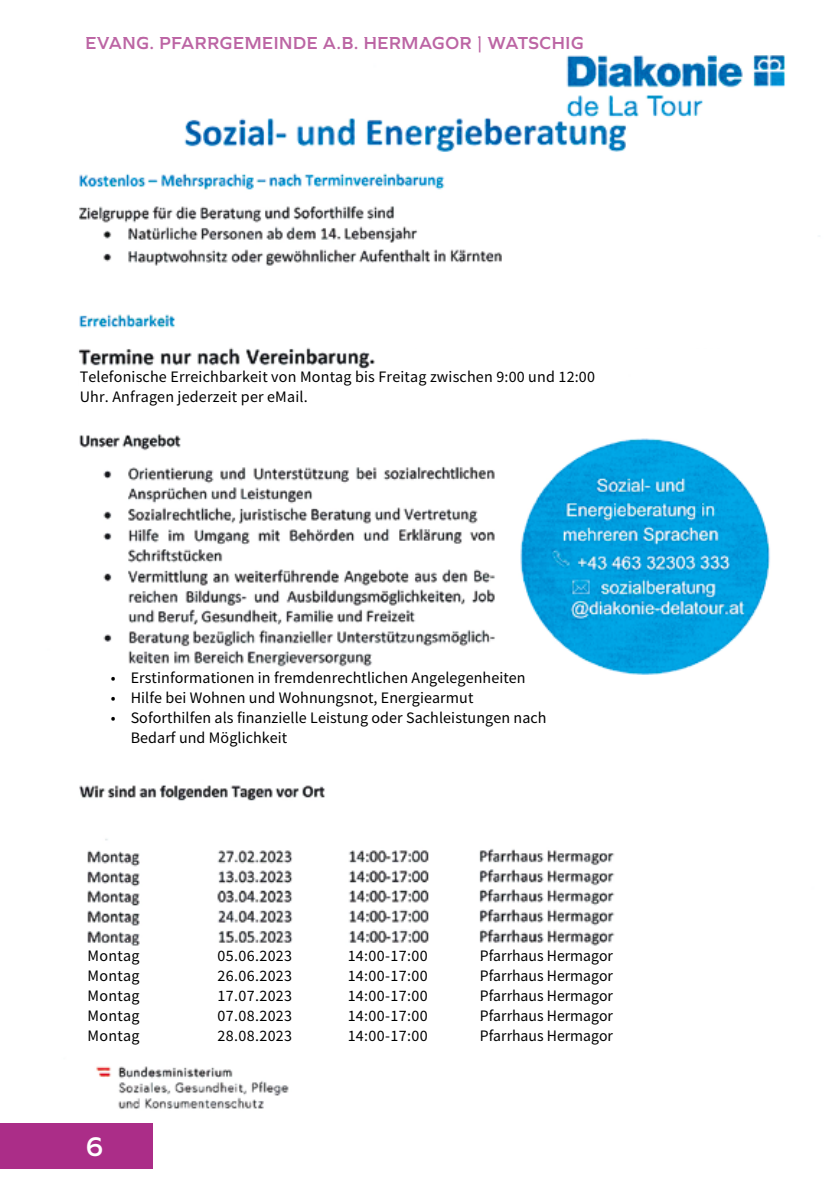
<style>
.page{position:relative;width:840px;height:1191px;background:#fff}
.page>*{position:absolute;margin:0;border:0;box-sizing:border-box;transform-origin:0 0}
.t1{font:600 28px "Graphie";color:#fff}
.t2{font:600 18px "Graphie";letter-spacing:.03em;color:#bc65a4}
.t3{font:16px/19.2px "Source Sans Variable";letter-spacing:.005em;color:#000}
</style>
<div class="page">
<img style="left:78px;top:55px;width:742px;height:1054px">
<div style="left:80px;top:370px;width:521px;height:46px;background:#fff"></div>
<div style="left:380px;top:349px;width:359px;height:18px;background:#fff"></div>
<div style="left:0;top:1123px;width:153px;height:45px;background:#ab2d88"></div>
<p class="t2" style="left:86px;top:33px;width:499px">EVANG. PFARRGEMEINDE A.B. HERMAGOR | WATSCHIG</p>
<p class="t3" style="left:80px;top:367px;width:516px">Telefonische Erreichbarkeit von Montag bis Freitag zwischen 9:00 und 12:00<br>Uhr. Anfragen jederzeit per eMail.</p>
<p class="t3" style="left:111px;top:668px;width:416px">• Erstinformationen in fremdenrechtlichen Angelegenheiten</p>
<p class="t3" style="left:111px;top:688px;width:364px">• Hilfe bei Wohnen und Wohnungsnot, Energiearmut</p>
<p class="t3" style="left:131px;top:707px;width:417px;line-height:20px;text-indent:-20px">• Soforthilfen als finanzielle Leistung oder Sachleistungen nach<br>Bedarf und Möglichkeit</p>
<p class="t3" style="left:87px;top:945px;width:54px">Montag</p>
<p class="t3" style="left:217px;top:945px;width:76px">05.06.2023</p>
<p class="t3" style="left:347px;top:945px;width:81px">14:00-17:00</p>
<p class="t3" style="left:479px;top:945px;width:135px">Pfarrhaus Hermagor</p>
<p class="t3" style="left:87px;top:965px;width:54px">Montag</p>
<p class="t3" style="left:217px;top:965px;width:76px">26.06.2023</p>
<p class="t3" style="left:347px;top:965px;width:81px">14:00-17:00</p>
<p class="t3" style="left:479px;top:965px;width:135px">Pfarrhaus Hermagor</p>
<p class="t3" style="left:87px;top:985px;width:54px">Montag</p>
<p class="t3" style="left:217px;top:985px;width:76px">17.07.2023</p>
<p class="t3" style="left:347px;top:985px;width:81px">14:00-17:00</p>
<p class="t3" style="left:479px;top:985px;width:135px">Pfarrhaus Hermagor</p>
<p class="t3" style="left:87px;top:1005px;width:54px">Montag</p>
<p class="t3" style="left:217px;top:1005px;width:76px">07.08.2023</p>
<p class="t3" style="left:347px;top:1005px;width:81px">14:00-17:00</p>
<p class="t3" style="left:479px;top:1005px;width:135px">Pfarrhaus Hermagor</p>
<p class="t3" style="left:87px;top:1025px;width:54px">Montag</p>
<p class="t3" style="left:217px;top:1025px;width:76px">28.08.2023</p>
<p class="t3" style="left:347px;top:1025px;width:81px">14:00-17:00</p>
<p class="t3" style="left:479px;top:1025px;width:135px">Pfarrhaus Hermagor</p>
<h1 class="t1" style="left:86px;top:1130px;width:20px">6</h1>
</div>
